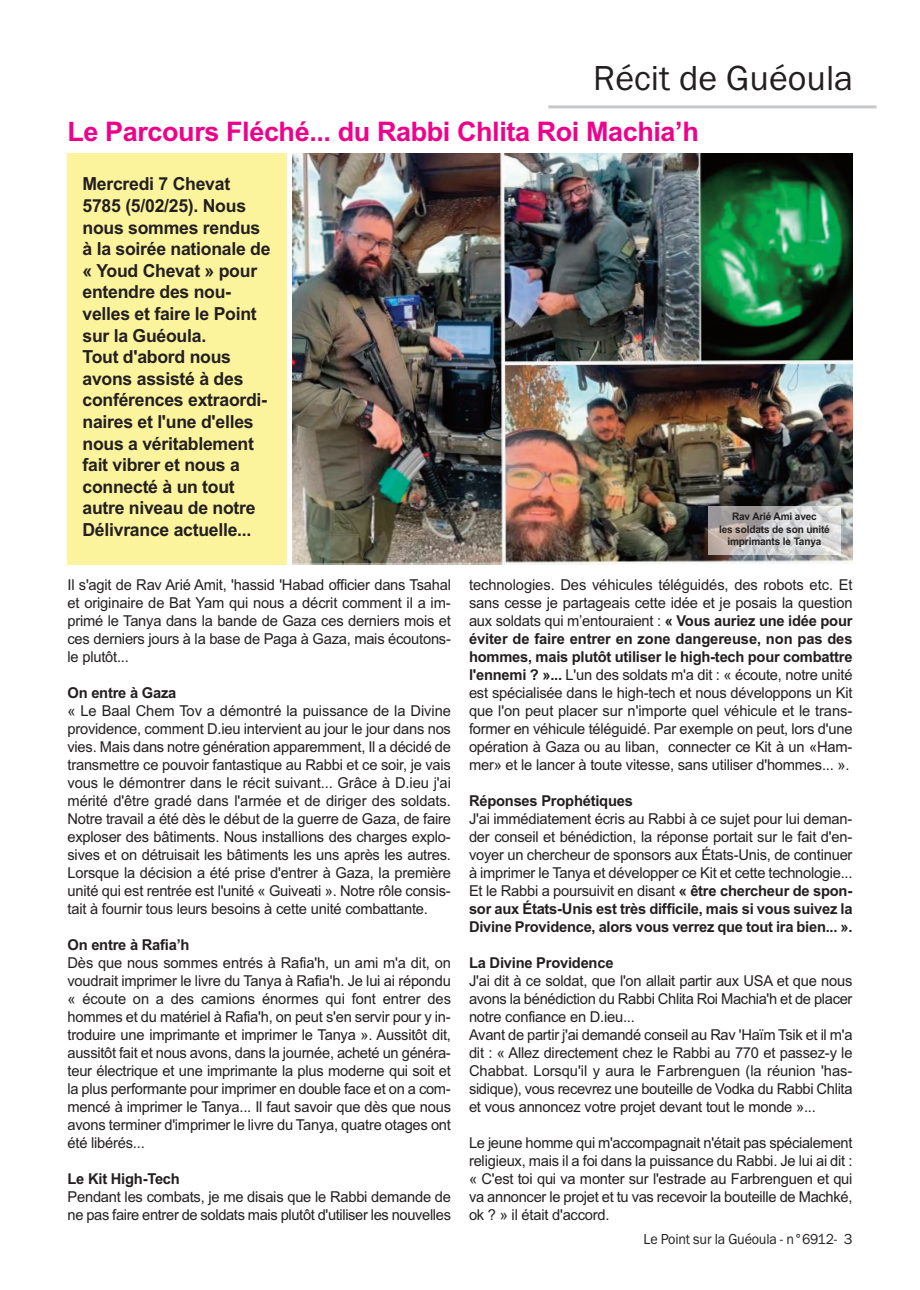
<style>
.page{position:relative;width:920px;height:1290px;background:#fff}
.page>*{position:absolute;margin:0;border:0;box-sizing:border-box;transform-origin:0 0}
.t1{font:36px "Franklin Gothic";color:#231f20}
.t2{font:700 27px "Arial";letter-spacing:-.015em;color:#ed028c}
.t3{font:700 18px/21.6px "Arial";letter-spacing:-.015em;color:#231f20}
.t4{font:15px/18px "Arial";letter-spacing:-.015em;color:#231f20;text-align:justify}
.t5{font:700 15px "Arial";letter-spacing:-.015em;color:#231f20}
.t6{font:15px "Franklin Gothic";letter-spacing:-.015em;color:#231f20;scale:.94 1}
.t7{font:700 10.5px/12.6px "Arial";letter-spacing:-.015em;color:#231f20;text-align:center;scale:.96 1}
.s1{font-weight:700}
</style>
<div class="page">
<hr style="left:548px;top:105px;width:328px;height:3px;background:#c7c8ca">
<img style="left:293px;top:154px;width:559px;height:410px">
<div style="left:68px;top:153px;width:219px;height:411px;background:#fcf49c"></div>
<img style="left:709px;top:506px;width:131px;height:48px">
<h1 class="t1" style="left:593px;top:56px;width:262px">Récit de Guéoula</h1>
<h2 class="t2" style="left:68px;top:116px;width:633px">Le Parcours Fléché... du Rabbi Chlita Roi Machia’h</h2>
<p class="t3" style="left:83px;top:173px;width:190px">Mercredi 7 Chevat<br>5785 (5/02/25). Nous nous sommes rendus à la soirée nationale de « Youd Chevat » pour entendre des nou&shy;velles et faire le Point sur la Guéoula.<br>Tout d'abord nous avons assisté à des conférences extraordi&shy;naires et l'une d'elles nous a véritablement fait vibrer et nous a connecté à un tout autre niveau de notre<br>Délivrance actuelle...</p>
<p class="t7" style="left:719px;top:510px;width:117px">Rav Arié Ami avec<br>les soldats de son unité imprimants le Tanya</p>
<p class="t4" style="left:68px;top:575px;width:385px">Il s'agit de Rav Arié Amit, 'hassid 'Habad officier dans Tsahal et originaire de Bat Yam qui nous a décrit comment il a im&shy;primé le Tanya dans la bande de Gaza ces derniers mois et ces derniers jours à la base de Paga à Gaza, mais écoutons&shy;le plutôt...</p>
<p class="t5" style="left:68px;top:684px;width:110px">On entre à Gaza</p>
<p class="t4" style="left:68px;top:701px;width:385px">« Le Baal Chem Tov a démontré la puissance de la Divine providence, comment D.ieu intervient au jour le jour dans nos vies. Mais dans notre génération apparemment, Il a décidé de transmettre ce pouvoir fantastique au Rabbi et ce soir, je vais vous le démontrer dans le récit suivant... Grâce à D.ieu j'ai mérité d'être gradé dans l'armée et de diriger des soldats.<br>Notre travail a été dès le début de la guerre de Gaza, de faire exploser des bâtiments. Nous installions des charges explo&shy;sives et on détruisait les bâtiments les uns après les autres.<br>Lorsque la décision a été prise d'entrer à Gaza, la première unité qui est rentrée est l'unité « Guiveati ». Notre rôle consis&shy;tait à fournir tous leurs besoins à cette unité combattante.</p>
<p class="t5" style="left:68px;top:936px;width:124px">On entre à Rafia’h</p>
<p class="t4" style="left:68px;top:953px;width:385px">Dès que nous sommes entrés à Rafia'h, un ami m'a dit, on voudrait imprimer le livre du Tanya à Rafia'h. Je lui ai répondu « écoute on a des camions énormes qui font entrer des hommes et du matériel à Rafia'h, on peut s'en servir pour y in&shy;troduire une imprimante et imprimer le Tanya ». Aussitôt dit, aussitôt fait et nous avons, dans la journée, acheté un généra&shy;teur électrique et une imprimante la plus moderne qui soit et la plus performante pour imprimer en double face et on a com&shy;mencé à imprimer le Tanya... Il faut savoir que dès que nous avons terminer d'imprimer le livre du Tanya, quatre otages ont été libérés...</p>
<p class="t5" style="left:68px;top:1170px;width:114px">Le Kit High-Tech</p>
<p class="t4" style="left:68px;top:1187px;width:385px">Pendant les combats, je me disais que le Rabbi demande de ne pas faire entrer de soldats mais plutôt d'utiliser les nouvelles</p>
<p class="t4" style="left:469px;top:575px;width:385px">technologies. Des véhicules téléguidés, des robots etc. Et sans cesse je partageais cette idée et je posais la question aux soldats qui m’entouraient : <span class="s1">« Vous auriez une idée pour éviter de faire entrer en zone dangereuse, non pas des hommes, mais plutôt utiliser le high-tech pour combattre l'ennemi ? »...</span> L'un des soldats m'a dit : « écoute, notre unité est spécialisée dans le high-tech et nous développons un Kit que l'on peut placer sur n'importe quel véhicule et le trans&shy;former en véhicule téléguidé. Par exemple on peut, lors d'une opération à Gaza ou au liban, connecter ce Kit à un «Ham&shy;mer» et le lancer à toute vitesse, sans utiliser d'hommes... ».</p>
<p class="t5" style="left:469px;top:792px;width:165px">Réponses Prophétiques</p>
<p class="t4" style="left:469px;top:809px;width:385px">J'ai immédiatement écris au Rabbi à ce sujet pour lui deman&shy;der conseil et bénédiction, la réponse portait sur le fait d'en&shy;voyer un chercheur de sponsors aux États-Unis, de continuer à imprimer le Tanya et développer ce Kit et cette technologie...<br>Et le Rabbi a poursuivit en disant <span class="s1">« être chercheur de spon&shy;sor aux États-Unis est très difficile, mais si vous suivez la Divine Providence, alors vous verrez que tout ira bien... ».</span></p>
<p class="t5" style="left:469px;top:954px;width:146px">La Divine Providence</p>
<p class="t4" style="left:469px;top:971px;width:385px;text-align:left">J'ai dit à ce soldat, que l'on allait partir aux USA et que nous avons la bénédiction du Rabbi Chlita Roi Machia'h et de placer notre confiance en D.ieu...<br>Avant de partir j'ai demandé conseil au Rav 'Haïm Tsik et il m'a dit : « Allez directement chez le Rabbi au 770 et passez-y le Chabbat. Lorsqu'il y aura le Farbrenguen (la réunion 'has&shy;sidique), vous recevrez une bouteille de Vodka du Rabbi Chlita et vous annoncez votre projet devant tout le monde »...</p>
<p class="t4" style="left:469px;top:1133px;width:385px">Le jeune homme qui m'accompagnait n'était pas spécialement religieux, mais il a foi dans la puissance du Rabbi. Je lui ai dit : « C'est toi qui va monter sur l'estrade au Farbrenguen et qui va annoncer le projet et tu vas recevoir la bouteille de Machké, ok ? » il était d'accord.</p>
<p class="t6" style="left:644px;top:1230px;width:224px">Le Point sur la Guéoula - n°6912- 3</p>
</div>
